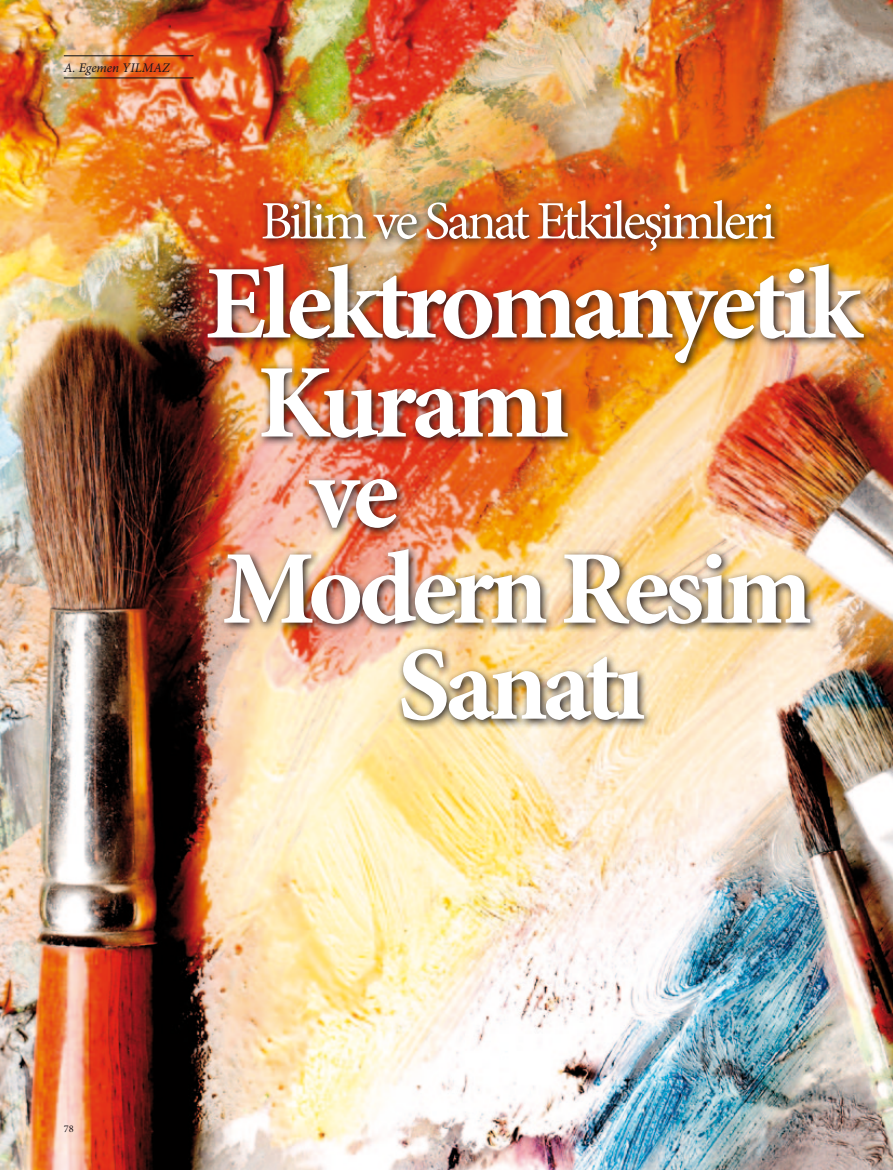
<style>
.page{position:relative;width:893px;height:1170px;background:#fff}
.page>*{position:absolute;margin:0;border:0;box-sizing:border-box;transform-origin:0 0}
.t1{font:700 104.7px/99px "Minion Pro";letter-spacing:-.055em;color:#fff}
.t2{font:54px "Minion Pro";letter-spacing:-.055em;color:#fff}
.t3{font:italic 13.2px "Minion Pro";color:#1a171c}
.t4{font:10.35px "Minion Pro";color:#1a171c}
</style>
<div class="page">
<img style="left:0;top:0;width:893px;height:1169px">
<img style="left:201px;top:194px;width:672px;height:536px">
<hr style="left:64px;top:78px;width:129px;height:1px;background:#070c12">
<hr style="left:64px;top:56px;width:129px;height:1px;background:#070c12">
<p class="t3" style="left:64px;top:58px;width:108px">A. Egemen YILMAZ</p>
<p class="t2" style="left:261px;top:185px;width:516px">Bilim ve Sanat Etkileşimleri</p>
<p class="t1" style="left:257px;top:253px;width:606px;text-indent:-52px">Elektromanyetik<br>Kuramı</p>
<p class="t1" style="left:310px;top:442px;width:90px">ve</p>
<p class="t1" style="left:222px;top:538px;width:591px">Modern Resim</p>
<p class="t1" style="left:397px;top:634px;width:250px">Sanatı</p>
<p class="t4" style="left:64px;top:1121px;width:11px">78</p>
</div>
